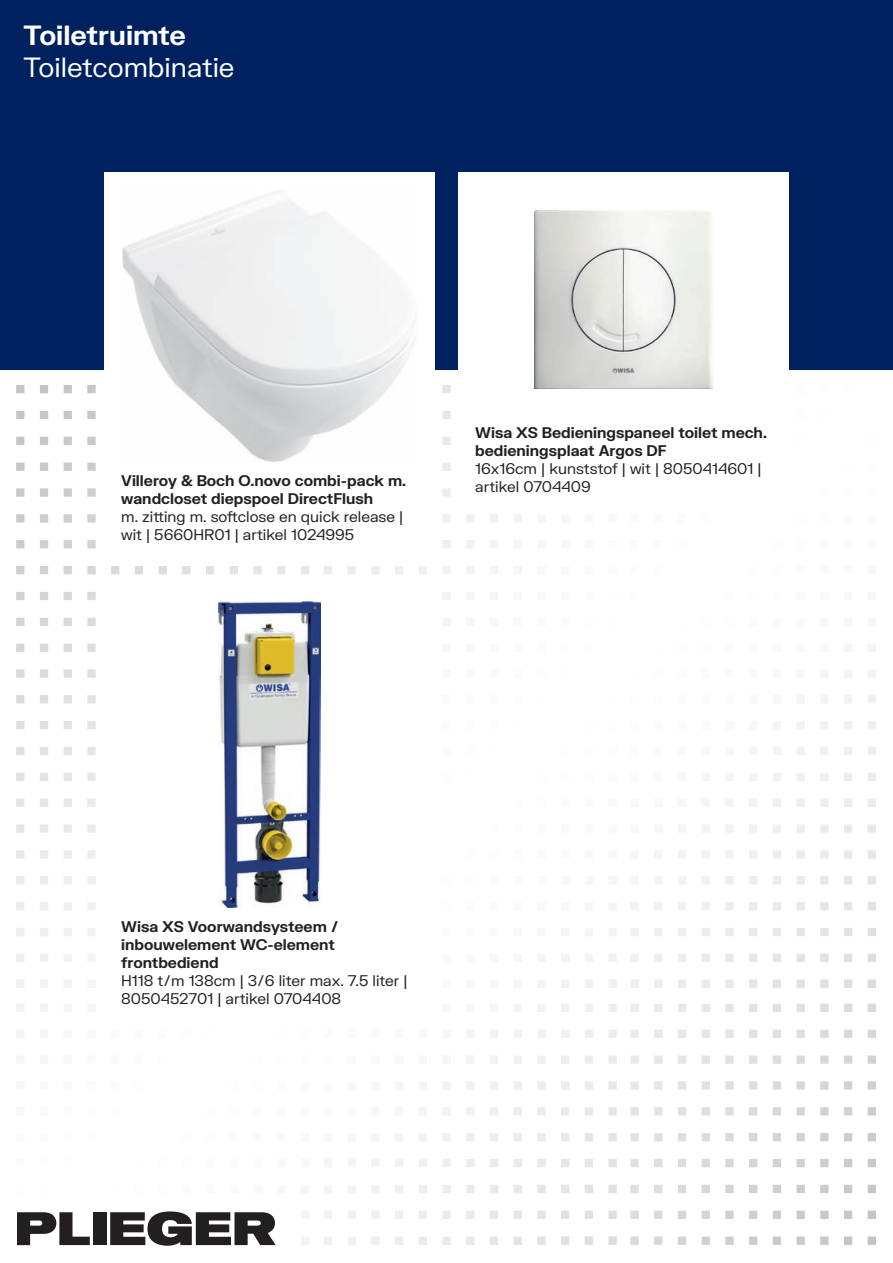
<style>
.page{position:relative;width:893px;height:1263px;background:#fff}
.page>*{position:absolute;margin:0;border:0;box-sizing:border-box;transform-origin:0 0}
.t1{font:27px "FK Grotesk";color:#fff}
.t2{font:700 27px "FK Grotesk";color:#fff}
.t3{font:700 15px/18px "FK Grotesk";color:#231f20}
.t4{font:15px/18px "FK Grotesk";color:#231f20}
</style>
<div class="page">
<svg style="left:16px;top:385px;width:435px;height:60px"></svg>
<svg style="left:17px;top:1212px;width:73px;height:33px"></svg>
<div style="left:93px;top:1212px;width:13px;height:33px;background:#231f20"></div>
<svg style="left:110px;top:1211px;width:166px;height:35px"></svg>
<div style="left:0;top:0;width:893px;height:370px;background:#002160"></div>
<div style="left:458px;top:172px;width:331px;height:337px;background:#fff"></div>
<div style="left:104px;top:172px;width:331px;height:385px;background:#fff"></div>
<img style="left:535px;top:210px;width:177px;height:178px">
<img style="left:123px;top:191px;width:293px;height:270px">
<img style="left:218px;top:601px;width:102px;height:306px">
<h1 class="t2" style="left:23px;top:15px;width:164px">Toiletruimte</h1>
<h1 class="t1" style="left:23px;top:47px;width:213px">Toiletcombinatie</h1>
<p class="t3" style="left:121px;top:471px;width:286px">Villeroy &amp; Boch O.novo combi-pack m. wandcloset diepspoel DirectFlush</p>
<p class="t4" style="left:121px;top:507px;width:284px">m. zitting m. softclose en quick release | wit | 5660HR01 | artikel 1024995</p>
<p class="t3" style="left:475px;top:422px;width:293px">Wisa XS Bedieningspaneel toilet mech. bedieningsplaat Argos DF</p>
<p class="t4" style="left:475px;top:458px;width:288px">16x16cm | kunststof | wit | 8050414601 | artikel 0704409</p>
<p class="t3" style="left:121px;top:916px;width:219px">Wisa XS Voorwandsysteem / inbouwelement WC-element frontbediend</p>
<p class="t4" style="left:121px;top:970px;width:288px">H118 t/m 138cm | 3/6 liter max. 7.5 liter |<br>8050452701 | artikel 0704408</p>
</div>
